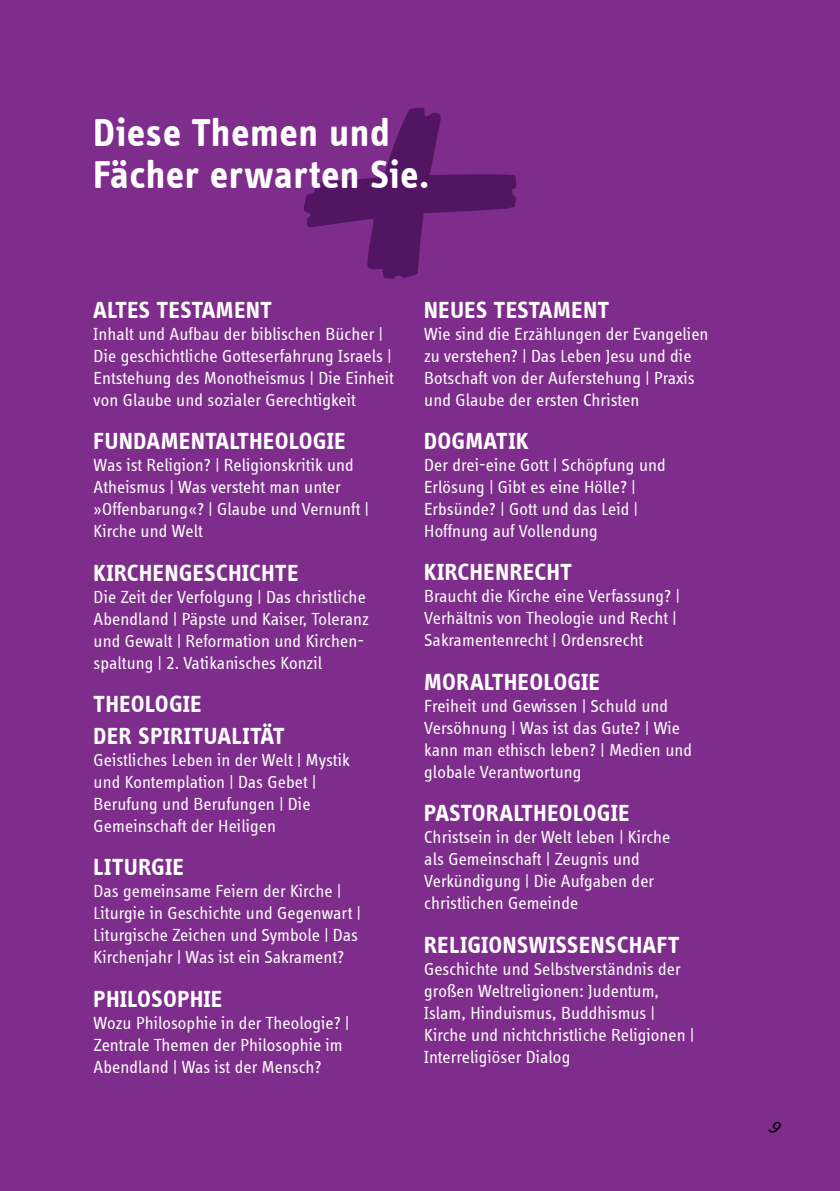
<style>
.page{position:relative;width:840px;height:1191px;background:#fff}
.page>*{position:absolute;margin:0;border:0;box-sizing:border-box;transform-origin:0 0}
.t1{font:700 40px/42px "Info Disp";letter-spacing:.03em;color:#fff}
.t2{font:700 24px/32px "Info Disp";letter-spacing:.03em;color:#fff}
.t3{font:18px/22px "Info Disp";letter-spacing:.005em;color:#fff}
</style>
<div class="page">
<div style="left:0;top:0;width:839px;height:1191px;background:#7f2d8c"></div>
<svg style="left:304px;top:108px;width:213px;height:171px"></svg>
<h1 class="t1" style="left:94px;top:111px;width:337px">Diese Themen und<br>Fächer erwarten Sie.</h1>
<h2 class="t2" style="left:94px;top:294px;width:179px">ALTES TESTAMENT</h2>
<p class="t3" style="left:94px;top:323px;width:301px">Inhalt und Aufbau der biblischen Bücher | Die geschichtliche Gotteserfahrung Israels | Entstehung des Monotheismus | Die Einheit von Glaube und sozialer Gerechtigkeit</p>
<h2 class="t2" style="left:94px;top:425px;width:253px">FUNDAMENTALTHEOLOGIE</h2>
<p class="t3" style="left:94px;top:454px;width:277px">Was ist Religion? | Religionskritik und<br>Atheismus | Was versteht man unter »Offenbarung«? | Glaube und Vernunft |<br>Kirche und Welt</p>
<h2 class="t2" style="left:94px;top:556px;width:206px">KIRCHENGESCHICHTE</h2>
<p class="t3" style="left:94px;top:585px;width:276px">Die Zeit der Verfolgung | Das christliche Abendland | Päpste und Kaiser, Toleranz und Gewalt | Reformation und Kirchen&shy;spaltung | 2. Vatikanisches Konzil</p>
<h2 class="t2" style="left:94px;top:688px;width:191px">THEOLOGIE<br>DER SPIRITUALITÄT</h2>
<p class="t3" style="left:94px;top:749px;width:257px">Geistliches Leben in der Welt | Mystik und Kontemplation | Das Gebet |<br>Berufung und Berufungen | Die<br>Gemeinschaft der Heiligen</p>
<h2 class="t2" style="left:94px;top:851px;width:92px">LITURGIE</h2>
<p class="t3" style="left:94px;top:880px;width:268px">Das gemeinsame Feiern der Kirche | Liturgie in Geschichte und Gegenwart | Liturgische Zeichen und Symbole | Das Kirchenjahr | Was ist ein Sakrament?</p>
<h2 class="t2" style="left:94px;top:982px;width:130px">PHILOSOPHIE</h2>
<p class="t3" style="left:94px;top:1011px;width:257px">Wozu Philosophie in der Theologie? |<br>Zentrale Themen der Philosophie im<br>Abendland | Was ist der Mensch?</p>
<h2 class="t2" style="left:424px;top:294px;width:185px">NEUES TESTAMENT</h2>
<p class="t3" style="left:424px;top:323px;width:286px">Wie sind die Erzählungen der Evangelien zu verstehen? | Das Leben Jesu und die Botschaft von der Auferstehung | Praxis und Glaube der ersten Christen</p>
<h2 class="t2" style="left:424px;top:425px;width:106px">DOGMATIK</h2>
<p class="t3" style="left:424px;top:454px;width:243px">Der drei-eine Gott | Schöpfung und<br>Erlösung | Gibt es eine Hölle? |<br>Erbsünde? | Gott und das Leid |<br>Hoffnung auf Vollendung</p>
<h2 class="t2" style="left:424px;top:556px;width:148px">KIRCHENRECHT</h2>
<p class="t3" style="left:424px;top:585px;width:257px">Braucht die Kirche eine Verfassung? |<br>Verhältnis von Theologie und Recht |<br>Sakramentenrecht | Ordensrecht</p>
<h2 class="t2" style="left:424px;top:666px;width:177px">MORALTHEOLOGIE</h2>
<p class="t3" style="left:424px;top:695px;width:269px">Freiheit und Gewissen | Schuld und<br>Versöhnung | Was ist das Gute? | Wie kann man ethisch leben? | Medien und globale Verantwortung</p>
<h2 class="t2" style="left:424px;top:797px;width:207px">PASTORALTHEOLOGIE</h2>
<p class="t3" style="left:424px;top:826px;width:247px">Christsein in der Welt leben | Kirche als Gemeinschaft | Zeugnis und<br>Verkü ndigung | Die Aufgaben der christlichen Gemeinde</p>
<h2 class="t2" style="left:424px;top:928px;width:256px">RELIGIONSWISSENSCHAFT</h2>
<p class="t3" style="left:424px;top:957px;width:271px">Geschichte und Selbstverständnis der großen Weltreligionen: Judentum, Islam, Hinduismus, Buddhismus | Kirche und nichtchristliche Religionen | Interreligiöser Dialog</p>
</div>
